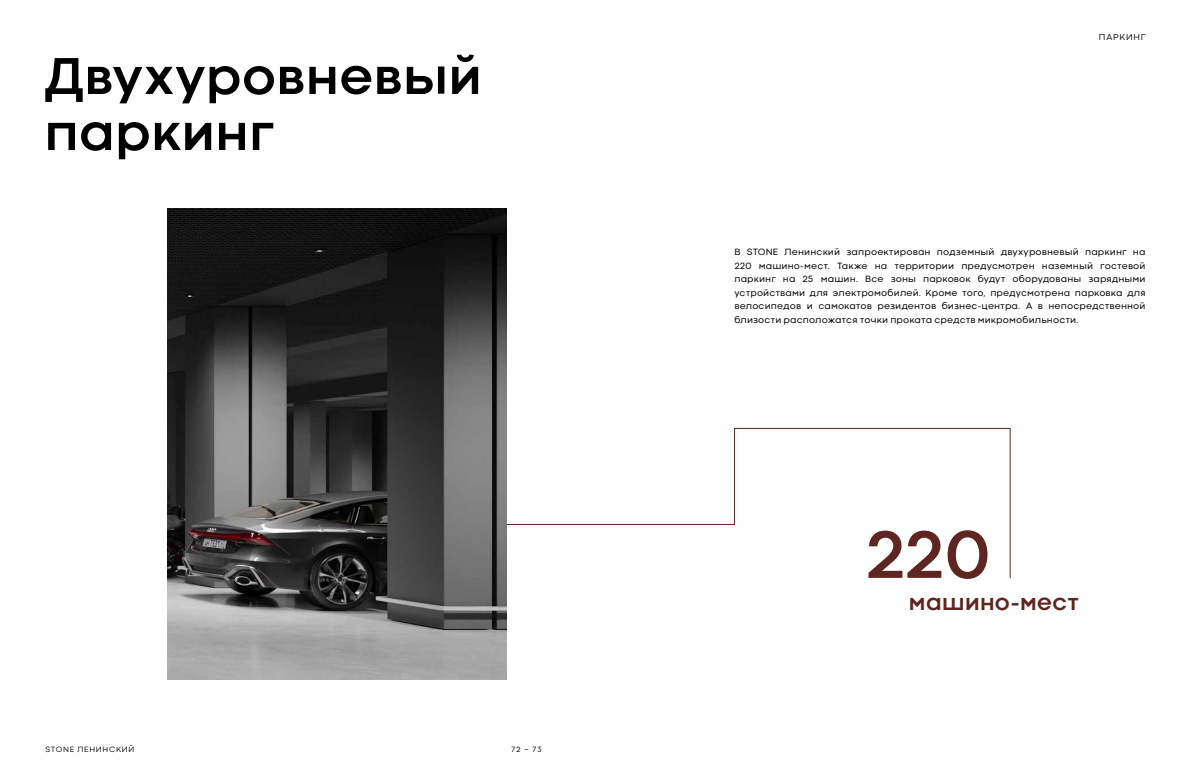
<style>
.page{position:relative;width:1191px;height:780px;background:#fff}
.page>*{position:absolute;margin:0;border:0;box-sizing:border-box;transform-origin:0 0}
.t1{font:700 70px "Codec Cold";color:#5f2520}
.t2{font:700 54px/56px "Codec Cold";letter-spacing:-.015em;color:#000}
.t3{font:700 24px "Codec Cold";letter-spacing:-.02em;color:#5f2520}
.t4{font:9.5px/13.5px "Codec Cold";letter-spacing:.005em;color:#000;text-align:justify}
.t5{font:9px "Codec Cold News";letter-spacing:.085em;color:#000}
.t6{font:8px "Codec Cold News";letter-spacing:.085em;color:#000}
.s1{font-family:"Codec Cold"}
</style>
<div class="page">
<svg style="left:506px;top:427px;width:505px;height:152px"></svg>
<img style="left:167px;top:209px;width:339px;height:470px">
<h2 class="t2" style="left:44px;top:48px;width:440px">Двухуровневый паркинг</h2>
<p class="t6" style="left:45px;top:744px;width:91px">STONE ЛЕНИНСКИЙ</p>
<p class="t6" style="left:511px;top:744px;width:32px">72 <span class="s1">-</span> 73</p>
<p class="t5" style="left:1099px;top:31px;width:48px">ПАРКИНГ</p>
<p class="t4" style="left:734px;top:245px;width:413px">В STONE Ленинский запроектирован подземный двухуровневый паркинг на 220 машино-мест. Также на территории предусмотрен наземный гостевой паркинг на 25 машин. Все зоны парковок будут оборудованы зарядными устройствами для электромобилей. Кроме того, предусмотрена парковка для велосипедов и самокатов резидентов бизнес-центра. А в непосредственной близости расположатся точки проката средств микромобильности.</p>
<h1 class="t1" style="left:865px;top:513px;width:126px">220</h1>
<h3 class="t3" style="left:908px;top:587px;width:172px">машино-мест</h3>
</div>
